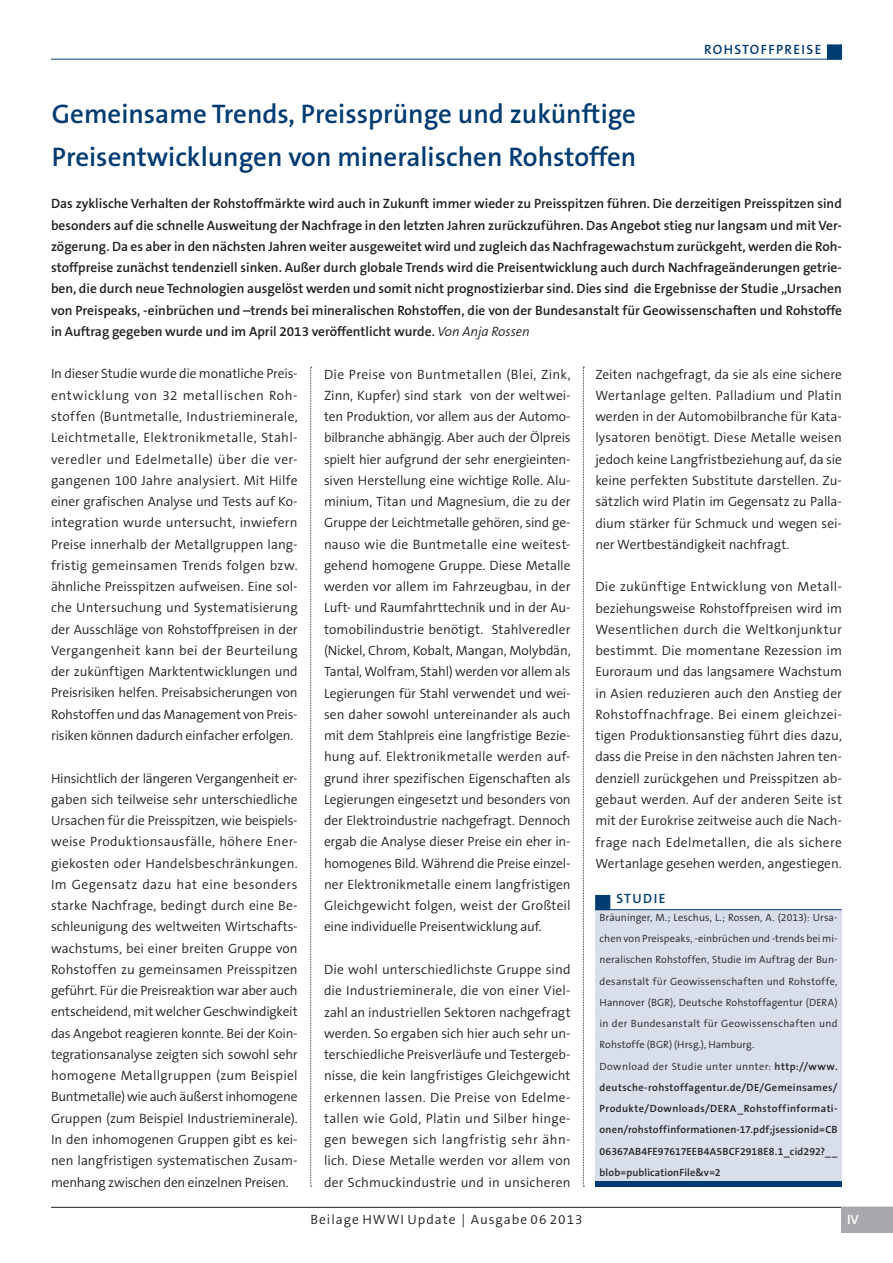
<style>
.page{position:relative;width:893px;height:1263px;background:#fff}
.page>*{position:absolute;margin:0;border:0;box-sizing:border-box;transform-origin:0 0}
.t1{font:600 27px/42.5px "The Sans B6";color:#003b71}
.t2{font:300 13.5px/21.3px "The Sans B4";letter-spacing:-.005em;color:#231f20;text-align:justify}
.t3{font:600 13.5px/21.3px "The Sans B6";color:#231f20;text-align:justify}
.t4{font:300 13.5px "The Sans B4";letter-spacing:.075em;color:#231f20}
.t5{font:600 13.5px "The Sans B6";letter-spacing:.1em;color:#003b71}
.t6{font:600 13.5px "The Sans B6";color:#fff}
.t7{font:300 10.5px/21.3px "The Sans B4";letter-spacing:.015em;color:#231f20}
.t8{font:600 10.5px/21.3px "The Sans B6";letter-spacing:.015em;color:#231f20;text-align:justify}
.s1{font-family:"The Sans B4";font-weight:300;font-style:italic}
.s2{font-family:"The Sans B6";font-weight:600}
</style>
<div class="page">
<div style="left:827px;top:45px;width:15px;height:14px;background:#003b71"></div>
<hr style="left:51px;top:1207px;width:842px;height:1px;background:#231f20">
<div style="left:842px;top:1208px;width:51px;height:25px;background:#a8a9ad"></div>
<svg style="left:310px;top:367px;width:2px;height:820px"></svg>
<hr style="left:51px;top:59px;width:791px;height:1px;background:#003b71">
<svg style="left:583px;top:367px;width:1px;height:820px"></svg>
<div style="left:595px;top:910px;width:247px;height:270px;background:#d8dfeb"></div>
<div style="left:595px;top:1180px;width:247px;height:6px;background:#003b71"></div>
<hr style="left:595px;top:909px;width:247px;height:1px;background:#003b71">
<div style="left:595px;top:895px;width:15px;height:15px;background:#003b71;border:1px solid #003b71"></div>
<h1 class="t1" style="left:52px;top:94px;width:586px">Gemeinsame Trends, Preissprünge und zukünftige<br>Preisentwicklungen von mineralischen Rohstoffen</h1>
<p class="t5" style="left:704px;top:42px;width:119px">ROHSTOFFPREISE</p>
<p class="t3" style="left:51px;top:194px;width:792px">Das zyklische Verhalten der Rohstoffmärkte wird auch in Zukunft immer wieder zu Preisspitzen führen. Die derzeitigen Preisspitzen sind besonders auf die schnelle Ausweitung der Nachfrage in den letzten Jahren zurückzuführen. Das Angebot stieg nur langsam und mit Ver&shy;zögerung. Da es aber in den nächsten Jahren weiter ausgeweitet wird und zugleich das Nachfragewachstum zurückgeht, werden die Roh&shy;stoffpreise zunächst tendenziell sinken. Außer durch globale Trends wird die Preisentwicklung auch durch Nachfrageänderungen getrie&shy;ben, die durch neue Technologien ausgelöst werden und somit nicht prognostizierbar sind. Dies sind die Ergebnisse der Studie „Ursachen von Preispeaks, -einbrüchen und –trends bei mineralischen Rohstoffen, die von der Bundesanstalt für Geowissenschaften und Rohstoffe in Auftrag gegeben wurde und im April 2013 veröffentlicht wurde. <span class="s1">Von Anja Rossen</span></p>
<p class="t2" style="left:51px;top:364px;width:248px">In dieser Studie wurde die monatliche Preis&shy;entwicklung von 32 metallischen Roh&shy;stoffen (Buntmetalle, Industrieminerale, Leichtmetalle, Elektronikmetalle, Stahl&shy;veredler und Edelmetalle) über die ver&shy;gangenen 100 Jahre analysiert. Mit Hilfe einer grafischen Analyse und Tests auf Ko&shy;integration wurde untersucht, inwiefern Preise innerhalb der Metallgruppen lang&shy;fristig gemeinsamen Trends folgen bzw. ähnliche Preisspitzen aufweisen. Eine sol&shy;che Untersuchung und Systematisierung der Ausschläge von Rohstoffpreisen in der Vergangenheit kann bei der Beurteilung der zukünftigen Marktentwicklungen und Preisrisiken helfen. Preisabsicherungen von Rohstoffen und das Management von Preis&shy;risiken können dadurch einfacher erfolgen.</p>
<p class="t2" style="left:51px;top:768px;width:248px">Hinsichtlich der längeren Vergangenheit er&shy;gaben sich teilweise sehr unterschiedliche Ursachen für die Preisspitzen, wie beispiels&shy;weise Produktionsausfälle, höhere Ener&shy;giekosten oder Handelsbeschränkungen.<br>Im Gegensatz dazu hat eine besonders starke Nachfrage, bedingt durch eine Be&shy;schleunigung des weltweiten Wirtschafts&shy;wachstums, bei einer breiten Gruppe von Rohstoffen zu gemeinsamen Preisspitzen geführt. Für die Preisreaktion war aber auch entscheidend, mit welcher Geschwindigkeit das Angebot reagieren konnte. Bei der Koin&shy;tegrationsanalyse zeigten sich sowohl sehr homogene Metallgruppen (zum Beispiel Buntmetalle) wie auch äußerst inhomogene Gruppen (zum Beispiel Industrieminerale).<br>In den inhomogenen Gruppen gibt es kei&shy;nen langfristigen systematischen Zusam&shy;menhang zwischen den einzelnen Preisen.</p>
<p class="t2" style="left:324px;top:364px;width:248px">Die Preise von Buntmetallen (Blei, Zink, Zinn, Kupfer) sind stark von der weltwei&shy;ten Produktion, vor allem aus der Automo&shy;bilbranche abhängig. Aber auch der Ölpreis spielt hier aufgrund der sehr energieinten&shy;siven Herstellung eine wichtige Rolle. Alu&shy;minium, Titan und Magnesium, die zu der Gruppe der Leichtmetalle gehören, sind ge&shy;nauso wie die Buntmetalle eine weitest&shy;gehend homogene Gruppe. Diese Metalle werden vor allem im Fahrzeugbau, in der Luft- und Raumfahrttechnik und in der Au&shy;tomobilindustrie benötigt. Stahlveredler (Nickel, Chrom, Kobalt, Mangan, Molybdän, Tantal, Wolfram, Stahl) werden vor allem als Legierungen für Stahl verwendet und wei&shy;sen daher sowohl untereinander als auch mit dem Stahlpreis eine langfristige Bezie&shy;hung auf. Elektronikmetalle werden auf&shy;grund ihrer spezifischen Eigenschaften als Legierungen eingesetzt und besonders von der Elektroindustrie nachgefragt. Dennoch ergab die Analyse dieser Preise ein eher in&shy;homogenes Bild. Während die Preise einzel&shy;ner Elektronikmetalle einem langfristigen Gleichgewicht folgen, weist der Großteil eine individuelle Preisentwicklung auf.</p>
<p class="t2" style="left:324px;top:959px;width:248px">Die wohl unterschiedlichste Gruppe sind die Industrieminerale, die von einer Viel&shy;zahl an industriellen Sektoren nachgefragt werden. So ergaben sich hier auch sehr un&shy;terschiedliche Preisverläufe und Testergeb&shy;nisse, die kein langfristiges Gleichgewicht erkennen lassen. Die Preise von Edelme&shy;tallen wie Gold, Platin und Silber hinge&shy;gen bewegen sich langfristig sehr ähn&shy;lich. Diese Metalle werden vor allem von der Schmuckindustrie und in unsicheren</p>
<p class="t2" style="left:595px;top:364px;width:248px">Zeiten nachgefragt, da sie als eine sichere Wertanlage gelten. Palladium und Platin werden in der Automobilbranche für Kata&shy;lysatoren benötigt. Diese Metalle weisen jedoch keine Langfristbeziehung auf, da sie keine perfekten Substitute darstellen. Zu&shy;sätzlich wird Platin im Gegensatz zu Palla&shy;dium stärker für Schmuck und wegen sei&shy;ner Wertbeständigkeit nachfragt.</p>
<p class="t2" style="left:595px;top:576px;width:248px">Die zukünftige Entwicklung von Metall&shy;beziehungsweise Rohstoffpreisen wird im Wesentlichen durch die Weltkonjunktur bestimmt. Die momentane Rezession im Euroraum und das langsamere Wachstum in Asien reduzieren auch den Anstieg der Rohstoffnachfrage. Bei einem gleichzei&shy;tigen Produktionsanstieg führt dies dazu, dass die Preise in den nächsten Jahren ten&shy;denziell zurückgehen und Preisspitzen ab&shy;gebaut werden. Auf der anderen Seite ist mit der Eurokrise zeitweise auch die Nach&shy;frage nach Edelmetallen, die als sichere Wertanlage gesehen werden, angestiegen.</p>
<p class="t5" style="left:617px;top:891px;width:51px">STUDIE</p>
<p class="t7" style="left:600px;top:907px;width:240px">Bräuninger, M.; Leschus, L.; Rossen, A. (2013): Ursa&shy;chen von Preispeaks, -einbrüchen und -trends bei mi&shy;neralischen Rohstoffen, Studie im Auftrag der Bun&shy;desanstalt für Geowissenschaften und Rohstoffe, Hannover (BGR), Deutsche Rohstoffagentur (DERA) in der Bundesanstalt für Geowissenschaften und Rohstoffe (BGR) (Hrsg.), Hamburg.<br>Download der Studie unter unnter: <span class="s2">http://www.</span></p>
<p class="t8" style="left:600px;top:1077px;width:240px">deutsche-rohstoffagentur.de/DE/Gemeinsames/ Produkte/Downloads/DERA_Rohstoffinformati&shy;onen/rohstoffinformationen-17.pdf;jsessionid=CB 06367AB4FE97617EEB4A5BCF2918E8.1_cid292?__ blob=publicationFile&amp;v=2</p>
<p class="t4" style="left:310px;top:1212px;width:274px">Beilage HWWI Update | Ausgabe 06 2013</p>
<p class="t6" style="left:847px;top:1212px;width:13px">IV</p>
</div>
